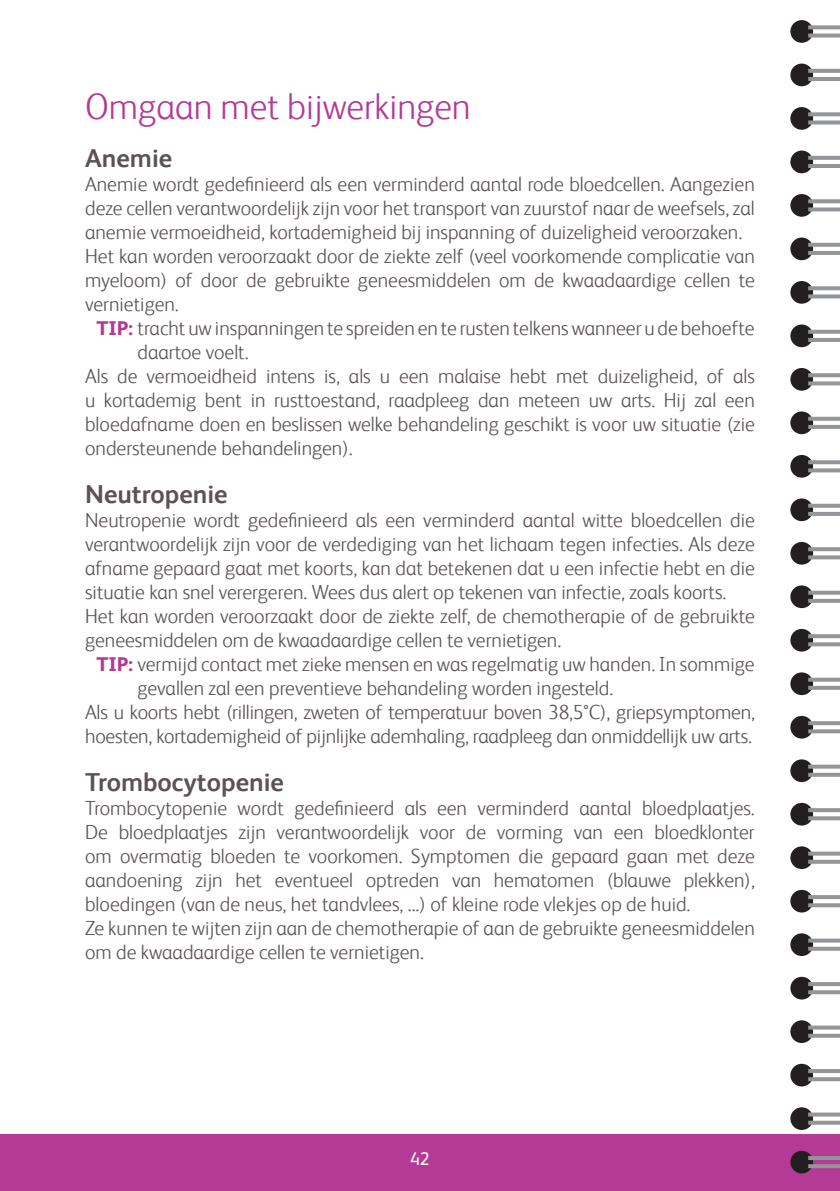
<style>
.page{position:relative;width:840px;height:1191px;background:#fff}
.page>*{position:absolute;margin:0;border:0;box-sizing:border-box;transform-origin:0 0}
.texte_base{font:300 36px "BMS Humanity";color:#b33b96}
.inter_titre_2_-_bold_gris{font:700 26px "BMS Humanity";color:#5c5253}
.texte_base-2{font:300 20px/24px "BMS Humanity";color:#5c5253;text-align:justify}
.TIP{font:300 20px/24px "BMS Humanity";color:#5c5253}
.t1{font:18px "BMS Humanity";color:#fff}
.s1{font-weight:800;color:#b33b96}
</style>
<div class="page">
<div style="left:0;top:1134px;width:839px;height:57px;background:#b33b96"></div>
<div style="left:790px;top:455px;width:22px;height:22px;background:#231f20;border-radius:50%"></div>
<svg style="left:808px;top:460px;width:31px;height:4px"></svg>
<svg style="left:808px;top:468px;width:31px;height:4px"></svg>
<div style="left:790px;top:107px;width:22px;height:23px;background:#231f20;border-radius:50%"></div>
<svg style="left:808px;top:112px;width:31px;height:4px"></svg>
<svg style="left:808px;top:120px;width:31px;height:4px"></svg>
<div style="left:790px;top:803px;width:22px;height:22px;background:#231f20;border-radius:50%"></div>
<svg style="left:808px;top:808px;width:31px;height:4px"></svg>
<svg style="left:808px;top:816px;width:31px;height:4px"></svg>
<div style="left:790px;top:629px;width:22px;height:22px;background:#231f20;border-radius:50%"></div>
<svg style="left:808px;top:634px;width:31px;height:4px"></svg>
<svg style="left:808px;top:642px;width:31px;height:4px"></svg>
<div style="left:790px;top:281px;width:22px;height:23px;background:#231f20;border-radius:50%"></div>
<svg style="left:808px;top:286px;width:31px;height:4px"></svg>
<svg style="left:808px;top:294px;width:31px;height:4px"></svg>
<div style="left:790px;top:976px;width:22px;height:23px;background:#231f20;border-radius:50%"></div>
<hr style="left:807px;top:982px;width:32px;height:4px;background:#939598">
<svg style="left:808px;top:990px;width:31px;height:4px"></svg>
<div style="left:790px;top:542px;width:22px;height:22px;background:#231f20;border-radius:50%"></div>
<svg style="left:808px;top:547px;width:31px;height:4px"></svg>
<svg style="left:808px;top:555px;width:31px;height:4px"></svg>
<div style="left:790px;top:194px;width:22px;height:23px;background:#231f20;border-radius:50%"></div>
<svg style="left:808px;top:199px;width:31px;height:4px"></svg>
<svg style="left:808px;top:207px;width:31px;height:4px"></svg>
<div style="left:790px;top:890px;width:22px;height:22px;background:#231f20;border-radius:50%"></div>
<hr style="left:807px;top:895px;width:32px;height:4px;background:#939598">
<svg style="left:808px;top:903px;width:31px;height:4px"></svg>
<div style="left:790px;top:1150px;width:22px;height:23px;background:#231f20;border-radius:50%"></div>
<hr style="left:807px;top:1156px;width:32px;height:4px;background:#939598">
<svg style="left:808px;top:1164px;width:31px;height:4px"></svg>
<div style="left:790px;top:20px;width:22px;height:23px;background:#231f20;border-radius:50%"></div>
<svg style="left:808px;top:25px;width:31px;height:4px"></svg>
<svg style="left:808px;top:34px;width:31px;height:4px"></svg>
<div style="left:790px;top:716px;width:22px;height:22px;background:#231f20;border-radius:50%"></div>
<svg style="left:808px;top:721px;width:31px;height:4px"></svg>
<svg style="left:808px;top:729px;width:31px;height:4px"></svg>
<div style="left:790px;top:368px;width:22px;height:23px;background:#231f20;border-radius:50%"></div>
<svg style="left:808px;top:373px;width:31px;height:4px"></svg>
<svg style="left:808px;top:381px;width:31px;height:4px"></svg>
<div style="left:790px;top:1063px;width:22px;height:23px;background:#231f20;border-radius:50%"></div>
<hr style="left:807px;top:1069px;width:32px;height:4px;background:#939598">
<svg style="left:808px;top:1077px;width:31px;height:4px"></svg>
<div style="left:790px;top:498px;width:22px;height:23px;background:#231f20;border-radius:50%"></div>
<svg style="left:808px;top:504px;width:31px;height:4px"></svg>
<hr style="left:807px;top:512px;width:32px;height:4px;background:#939598">
<div style="left:790px;top:151px;width:22px;height:22px;background:#231f20;border-radius:50%"></div>
<svg style="left:808px;top:156px;width:31px;height:4px"></svg>
<hr style="left:807px;top:164px;width:32px;height:4px;background:#939598">
<div style="left:790px;top:846px;width:22px;height:23px;background:#231f20;border-radius:50%"></div>
<svg style="left:808px;top:851px;width:31px;height:4px"></svg>
<svg style="left:808px;top:859px;width:31px;height:4px"></svg>
<div style="left:790px;top:672px;width:22px;height:23px;background:#231f20;border-radius:50%"></div>
<svg style="left:808px;top:677px;width:31px;height:4px"></svg>
<svg style="left:808px;top:686px;width:31px;height:4px"></svg>
<div style="left:790px;top:324px;width:22px;height:23px;background:#231f20;border-radius:50%"></div>
<svg style="left:808px;top:330px;width:31px;height:4px"></svg>
<hr style="left:807px;top:338px;width:32px;height:4px;background:#939598">
<div style="left:790px;top:1020px;width:22px;height:23px;background:#231f20;border-radius:50%"></div>
<svg style="left:808px;top:1025px;width:31px;height:4px"></svg>
<svg style="left:808px;top:1033px;width:31px;height:4px"></svg>
<div style="left:790px;top:585px;width:22px;height:23px;background:#231f20;border-radius:50%"></div>
<svg style="left:808px;top:590px;width:31px;height:4px"></svg>
<svg style="left:808px;top:599px;width:31px;height:4px"></svg>
<div style="left:790px;top:237px;width:22px;height:23px;background:#231f20;border-radius:50%"></div>
<svg style="left:808px;top:243px;width:31px;height:4px"></svg>
<hr style="left:807px;top:251px;width:32px;height:4px;background:#939598">
<div style="left:790px;top:933px;width:22px;height:23px;background:#231f20;border-radius:50%"></div>
<svg style="left:808px;top:938px;width:31px;height:4px"></svg>
<svg style="left:808px;top:946px;width:31px;height:4px"></svg>
<div style="left:790px;top:64px;width:22px;height:22px;background:#231f20;border-radius:50%"></div>
<svg style="left:808px;top:69px;width:31px;height:4px"></svg>
<hr style="left:807px;top:77px;width:32px;height:4px;background:#939598">
<div style="left:790px;top:759px;width:22px;height:23px;background:#231f20;border-radius:50%"></div>
<svg style="left:808px;top:764px;width:31px;height:4px"></svg>
<svg style="left:808px;top:773px;width:31px;height:4px"></svg>
<div style="left:790px;top:411px;width:22px;height:23px;background:#231f20;border-radius:50%"></div>
<svg style="left:808px;top:417px;width:31px;height:4px"></svg>
<hr style="left:807px;top:425px;width:32px;height:4px;background:#939598">
<div style="left:790px;top:1107px;width:22px;height:23px;background:#231f20;border-radius:50%"></div>
<svg style="left:808px;top:1112px;width:31px;height:4px"></svg>
<svg style="left:808px;top:1120px;width:31px;height:4px"></svg>
<p class="texte_base" style="left:85px;top:82px;width:387px">Omgaan met bijwerkingen</p>
<p class="inter_titre_2_-_bold_gris" style="left:85px;top:140px;width:88px">Anemie</p>
<p class="texte_base-2" style="left:85px;top:171px;width:670px">Anemie wordt gedefinieerd als een verminderd aantal rode bloedcellen. Aangezien deze cellen verantwoordelijk zijn voor het transport van zuurstof naar de weefsels, zal anemie vermoeidheid, kortademigheid bij inspanning of duizeligheid veroorzaken.</p>
<p class="texte_base-2" style="left:85px;top:243px;width:670px">Het kan worden veroorzaakt door de ziekte zelf (veel voorkomende complicatie van myeloom) of door de gebruikte geneesmiddelen om de kwaadaardige cellen te vernietigen.</p>
<p class="TIP" style="left:137px;top:315px;width:618px;text-indent:-41px"><span class="s1">TIP:</span> tracht uw inspanningen te spreiden en te rusten telkens wanneer u de behoefte daartoe voelt.</p>
<p class="texte_base-2" style="left:85px;top:363px;width:671px">Als de vermoeidheid intens is, als u een malaise hebt met duizeligheid, of als u kortademig bent in rusttoestand, raadpleeg dan meteen uw arts. Hij zal een bloedafname doen en beslissen welke behandeling geschikt is voor uw situatie (zie ondersteunende behandelingen).</p>
<p class="inter_titre_2_-_bold_gris" style="left:85px;top:476px;width:144px">Neutropenie</p>
<p class="texte_base-2" style="left:85px;top:507px;width:671px">Neutropenie wordt gedefinieerd als een verminderd aantal witte bloedcellen die verantwoordelijk zijn voor de verdediging van het lichaam tegen infecties. Als deze afname gepaard gaat met koorts, kan dat betekenen dat u een infectie hebt en die situatie kan snel verergeren. Wees dus alert op tekenen van infectie, zoals koorts.</p>
<p class="texte_base-2" style="left:85px;top:603px;width:670px">Het kan worden veroorzaakt door de ziekte zelf, de chemotherapie of de gebruikte geneesmiddelen om de kwaadaardige cellen te vernietigen.</p>
<p class="TIP" style="left:137px;top:651px;width:618px;text-indent:-41px"><span class="s1">TIP:</span> vermijd contact met zieke mensen en was regelmatig uw handen. In sommige gevallen zal een preventieve behandeling worden ingesteld.</p>
<p class="texte_base-2" style="left:85px;top:699px;width:671px">Als u koorts hebt (rillingen, zweten of temperatuur boven 38,5°C), griepsymptomen, hoesten, kortademigheid of pijnlijke ademhaling, raadpleeg dan onmiddellijk uw arts.</p>
<p class="inter_titre_2_-_bold_gris" style="left:85px;top:764px;width:200px">Trombocytopenie</p>
<p class="texte_base-2" style="left:85px;top:795px;width:670px">Trombocytopenie wordt gedefinieerd als een verminderd aantal bloedplaatjes.<br>De bloedplaatjes zijn verantwoordelijk voor de vorming van een bloedklonter om overmatig bloeden te voorkomen. Symptomen die gepaard gaan met deze aandoening zijn het eventueel optreden van hematomen (blauwe plekken), bloedingen (van de neus, het tandvlees, ...) of kleine rode vlekjes op de huid.</p>
<p class="texte_base-2" style="left:85px;top:915px;width:670px">Ze kunnen te wijten zijn aan de chemotherapie of aan de gebruikte geneesmiddelen om de kwaadaardige cellen te vernietigen.</p>
<p class="t1" style="left:410px;top:1146px;width:21px">42</p>
</div>
